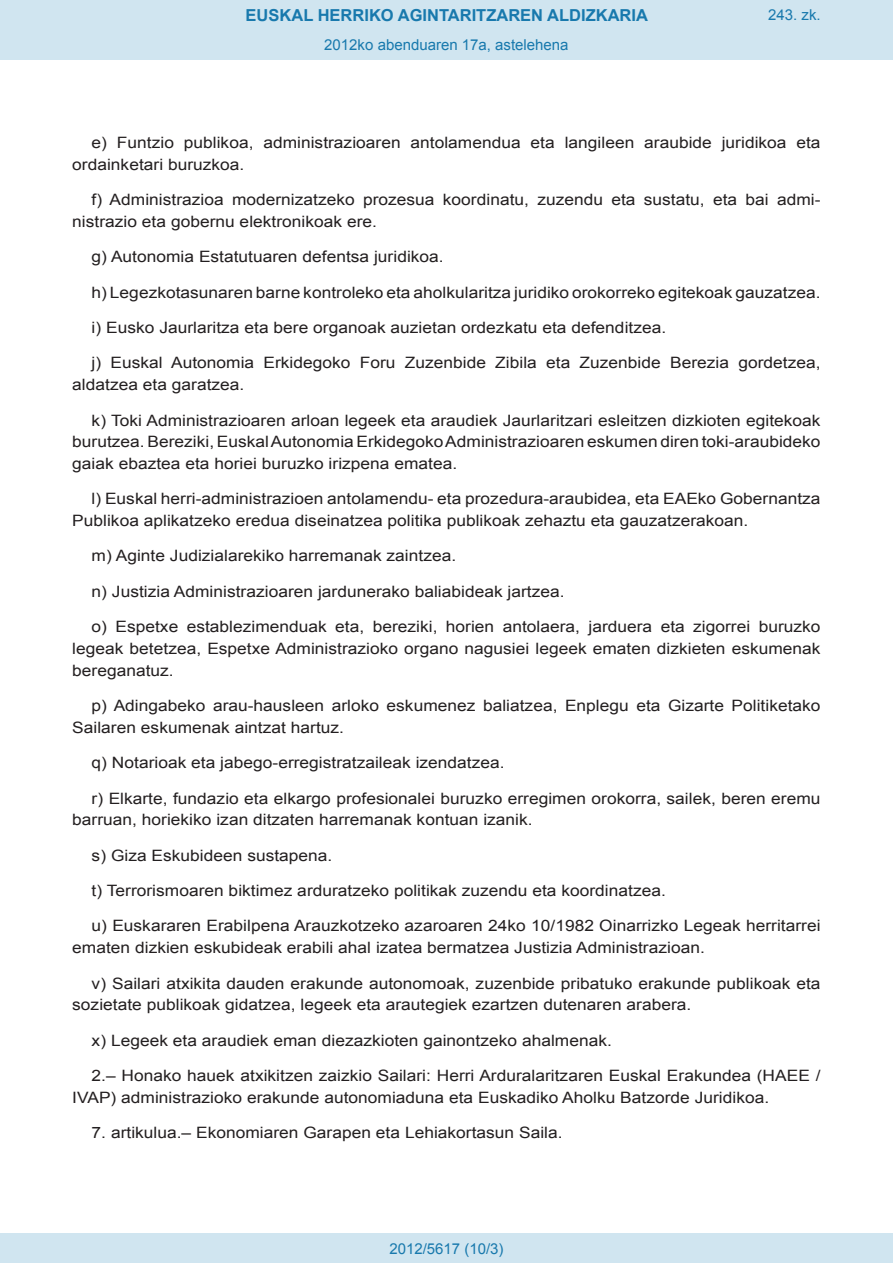
<style>
.page{position:relative;width:893px;height:1263px;background:#fff}
.page>*{position:absolute;margin:0;border:0;box-sizing:border-box;transform-origin:0 0}
.t1{font:700 16.5px "Arial";color:#1879ad}
.BOPVDetalle{font:15.6px/21.8px "Arial";color:#231f20;scale:1.11 1}
.Paginacion_Centro{font:15px "Arial";color:#1879ad}
</style>
<div class="page">
<div style="left:0;top:0;width:893px;height:60px;background:#d0e5f0"></div>
<div style="left:0;top:1233px;width:893px;height:30px;background:#d0e5f0"></div>
<p class="t1" style="left:246px;top:4px;width:404px">EUSKAL HERRIKO AGINTARITZAREN ALDIZKARIA</p>
<p class="Paginacion_Centro" style="left:324px;top:35px;width:246px">2012ko abenduaren 17a, astelehena</p>
<p class="Paginacion_Centro" style="left:768px;top:5px;width:54px">243. zk.</p>
<p class="BOPVDetalle" style="left:72px;top:132px;width:676px;text-indent:19px">e) Funtzio publikoa, administrazioaren antolamendua eta langileen araubide juridikoa eta ordainketari buruzkoa.</p>
<p class="BOPVDetalle" style="left:72px;top:189px;width:676px;text-indent:19px">f) Administrazioa modernizatzeko prozesua koordinatu, zuzendu eta sustatu, eta bai admi&shy;nistrazio eta gobernu elektronikoak ere.</p>
<p class="BOPVDetalle" style="left:92px;top:246px;width:319px">g) Autonomia Estatutuaren defentsa juridikoa.</p>
<p class="BOPVDetalle" style="left:92px;top:281px;width:658px">h) Legezkotasunaren barne kontroleko eta aholkularitza juridiko orokorreko egitekoak gauzatzea.</p>
<p class="BOPVDetalle" style="left:92px;top:317px;width:519px">i) Eusko Jaurlaritza eta bere organoak auzietan ordezkatu eta defenditzea.</p>
<p class="BOPVDetalle" style="left:72px;top:352px;width:676px;text-indent:19px">j) Euskal Autonomia Erkidegoko Foru Zuzenbide Zibila eta Zuzenbide Berezia gordetzea, aldatzea eta garatzea.</p>
<p class="BOPVDetalle" style="left:72px;top:409px;width:676px;text-align:justify;text-indent:19px">k) Toki Administrazioaren arloan legeek eta araudiek Jaurlaritzari esleitzen dizkioten egitekoak burutzea. Bereziki, Euskal Autonomia Erkidegoko Administrazioaren eskumen diren toki-araubideko gaiak ebaztea eta horiei buruzko irizpena ematea.</p>
<p class="BOPVDetalle" style="left:72px;top:488px;width:676px;text-indent:19px">l) Euskal herri-administrazioen antolamendu- eta prozedura-araubidea, eta EAEko Gobernantza<br>Publikoa aplikatzeko eredua diseinatzea politika publikoak zehaztu eta gauzatzerakoan.</p>
<p class="BOPVDetalle" style="left:92px;top:545px;width:330px">m) Aginte Judizialarekiko harremanak zaintzea.</p>
<p class="BOPVDetalle" style="left:92px;top:581px;width:428px">n) Justizia Administrazioaren jardunerako baliabideak jartzea.</p>
<p class="BOPVDetalle" style="left:72px;top:616px;width:676px;text-align:justify;text-indent:19px">o) Espetxe establezimenduak eta, bereziki, horien antolaera, jarduera eta zigorrei buruzko legeak betetzea, Espetxe Administrazioko organo nagusiei legeek ematen dizkieten eskumenak bereganatuz.</p>
<p class="BOPVDetalle" style="left:72px;top:695px;width:676px;text-indent:19px">p) Adingabeko arau-hausleen arloko eskumenez baliatzea, Enplegu eta Gizarte Politiketako<br>Sailaren eskumenak aintzat hartuz.</p>
<p class="BOPVDetalle" style="left:92px;top:752px;width:374px">q) Notarioak eta jabego-erregistratzaileak izendatzea.</p>
<p class="BOPVDetalle" style="left:72px;top:787px;width:676px;text-indent:19px">r) Elkarte, fundazio eta elkargo profesionalei buruzko erregimen orokorra, sailek, beren eremu barruan, horiekiko izan ditzaten harremanak kontuan izanik.</p>
<p class="BOPVDetalle" style="left:92px;top:844px;width:218px">s) Giza Eskubideen sustapena.</p>
<p class="BOPVDetalle" style="left:92px;top:880px;width:519px">t) Terrorismoaren biktimez arduratzeko politikak zuzendu eta koordinatzea.</p>
<p class="BOPVDetalle" style="left:72px;top:915px;width:676px;text-indent:19px">u) Euskararen Erabilpena Arauzkotzeko azaroaren 24ko 10/1982 Oinarrizko Legeak herritarrei ematen dizkien eskubideak erabili ahal izatea bermatzea Justizia Administrazioan.</p>
<p class="BOPVDetalle" style="left:72px;top:972px;width:676px;text-indent:19px">v) Sailari atxikita dauden erakunde autonomoak, zuzenbide pribatuko erakunde publikoak eta sozietate publikoak gidatzea, legeek eta arautegiek ezartzen dutenaren arabera.</p>
<p class="BOPVDetalle" style="left:92px;top:1029px;width:470px">x) Legeek eta araudiek eman diezazkioten gainontzeko ahalmenak.</p>
<p class="BOPVDetalle" style="left:72px;top:1065px;width:676px;text-indent:19px">2.– Honako hauek atxikitzen zaizkio Sailari: Herri Arduralaritzaren Euskal Erakundea (HAEE /<br>IVAP) administrazioko erakunde autonomiaduna eta Euskadiko Aholku Batzorde Juridikoa.</p>
<p class="BOPVDetalle" style="left:92px;top:1122px;width:426px">7. artikulua.– Ekonomiaren Garapen eta Lehiakortasun Saila.</p>
<p class="Paginacion_Centro" style="left:389px;top:1238px;width:116px">2012/5617 (10/3)</p>
</div>
